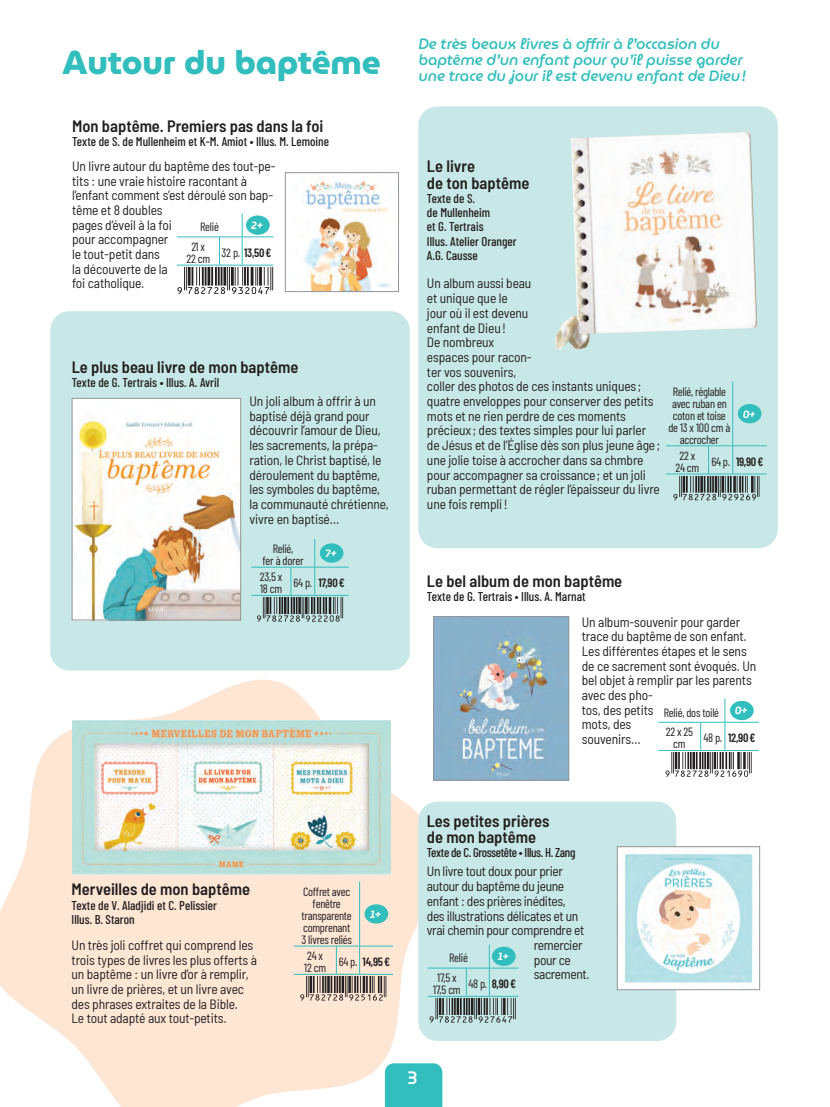
<style>
.page{position:relative;width:830px;height:1107px;background:#fff}
.page>*{position:absolute;margin:0;border:0;box-sizing:border-box;transform-origin:0 0}
.t1{font:800 33px "Museo Moderno";color:#31bebc}
.t2{font:500 18px "Museo Moderno";color:#fff}
.TITRE_LIVRE{font:600 semi-condensed 16.5px/16.5px "Barlow";color:#231f20}
.t3{font:italic 500 15px/15.8px "Museo Moderno";letter-spacing:-.01em;color:#31bebc}
.TEXTE_LIVRE{font:semi-condensed 13.5px/14.7px "Barlow";letter-spacing:-.01em;color:#231f20}
.AUTEURS{font:500 12.75px/14.2px "Barlow Condensed";color:#231f20}
.AUTEURS-2{font:500 12.75px "Barlow Condensed";letter-spacing:-.03em;color:#231f20}
.TEXTE_TECHNIQUE{font:12px/12px "Barlow Condensed";letter-spacing:-.02em;color:#231f20;text-align:center}
.TEXTE_TECHNIQUE-2{font:600 12px "Barlow Condensed";letter-spacing:-.02em;color:#231f20}
.t4{font:italic 600 10.5px "Museo Moderno";color:#fff}
.s1{font-weight:400}
</style>
<div class="page">
<svg style="left:0;top:679px;width:448px;height:428px;fill:#fee6d5"></svg>
<div style="left:418px;top:106px;width:359px;height:442px;background:#c8e8e7;border-radius:19px"></div>
<div style="left:50px;top:311px;width:360px;height:360px;background:#c8e8e7;border-radius:19px"></div>
<div style="left:418px;top:802px;width:258px;height:239px;background:#c8e8e7;border-radius:19px"></div>
<img style="left:435px;top:618px;width:132px;height:160px">
<div style="left:433px;top:616px;width:136px;height:164px;border:1px solid #939598"></div>
<img style="left:302px;top:177px;width:89px;height:113px">
<div style="left:285px;top:172px;width:114px;height:120px;border:1px solid #939598"></div>
<img style="left:72px;top:721px;width:318px;height:153px">
<img style="left:74px;top:400px;width:165px;height:218px">
<div style="left:72px;top:398px;width:169px;height:222px;border:1px solid #939598"></div>
<img style="left:619px;top:848px;width:134px;height:140px">
<div style="left:617px;top:846px;width:142px;height:144px;border:1px solid #939598"></div>
<svg style="left:177px;top:213px;width:96px;height:81px"></svg>
<hr style="left:251px;top:567px;width:40px;height:1px;background:#31bebc">
<hr style="left:315px;top:567px;width:33px;height:1px;background:#31bebc">
<hr style="left:251px;top:595px;width:40px;height:1px;background:#31bebc">
<hr style="left:315px;top:595px;width:33px;height:1px;background:#31bebc">
<svg style="left:257px;top:539px;width:86px;height:82px"></svg>
<hr style="left:658px;top:722px;width:42px;height:1px;background:#31bebc">
<hr style="left:724px;top:722px;width:34px;height:1px;background:#31bebc">
<hr style="left:658px;top:750px;width:42px;height:1px;background:#31bebc">
<hr style="left:724px;top:750px;width:34px;height:1px;background:#31bebc">
<div style="left:730px;top:701px;width:23px;height:19px;background:#31bebc;border-radius:50%"></div>
<svg style="left:665px;top:699px;width:86px;height:78px"></svg>
<hr style="left:427px;top:968px;width:39px;height:1px;background:#31bebc">
<hr style="left:427px;top:996px;width:39px;height:1px;background:#31bebc">
<svg style="left:429px;top:945px;width:89px;height:77px"></svg>
<hr style="left:732px;top:382px;width:1px;height:63px;background:#31bebc">
<hr style="left:666px;top:445px;width:42px;height:1px;background:#31bebc">
<hr style="left:732px;top:445px;width:34px;height:1px;background:#31bebc">
<hr style="left:666px;top:474px;width:42px;height:1px;background:#31bebc">
<hr style="left:732px;top:474px;width:34px;height:1px;background:#31bebc">
<div style="left:737px;top:404px;width:24px;height:19px;background:#31bebc;border-radius:50%"></div>
<svg style="left:673px;top:445px;width:86px;height:55px"></svg>
<hr style="left:359px;top:882px;width:1px;height:64px;background:#31bebc">
<hr style="left:294px;top:946px;width:42px;height:1px;background:#31bebc">
<hr style="left:359px;top:946px;width:34px;height:1px;background:#31bebc">
<hr style="left:294px;top:974px;width:42px;height:1px;background:#31bebc">
<hr style="left:359px;top:974px;width:34px;height:1px;background:#31bebc">
<div style="left:364px;top:904px;width:24px;height:20px;background:#31bebc;border-radius:50%"></div>
<svg style="left:300px;top:946px;width:86px;height:54px;background:#cbbdb0"></svg>
<div style="left:385px;top:1063px;width:57px;height:44px;background:#31bebc"></div>
<img style="left:555px;top:132px;width:202px;height:218px">
<p class="t1" style="left:62px;top:38px;width:320px">Autour du baptême</p>
<p class="TITRE_LIVRE" style="left:72px;top:117px;width:253px">Mon baptême. Premiers pas dans la foi</p>
<p class="AUTEURS" style="left:72px;top:134px;width:258px">Texte de S. de Mullenheim et K-M. Amiot • Illus. M. Lemoine</p>
<p class="TEXTE_LIVRE" style="left:72px;top:158px;width:205px">Un livre autour du baptême des tout-pe&shy;tits : une vraie histoire racontant à l’enfant comment s’est déroulé son bap&shy;tême et 8 doubles<br>pages d’éveil à la foi<br>pour accompagner<br>le tout-petit dans<br>la découverte de la<br>foi catholique.</p>
<p class="TEXTE_TECHNIQUE" style="left:200px;top:220px;width:20px">Relié</p>
<p class="t4" style="left:251px;top:217px;width:13px">2+</p>
<p class="TEXTE_TECHNIQUE" style="left:186px;top:240px;width:25px">21 x<br>22 cm</p>
<p class="TEXTE_TECHNIQUE-2" style="left:222px;top:244px;width:51px"><span class="s1">32 p.</span> 13,50€</p>
<p class="TITRE_LIVRE" style="left:72px;top:357px;width:228px">Le plus beau livre de mon baptême</p>
<p class="AUTEURS" style="left:72px;top:374px;width:149px">Texte de G. Tertrais • Illus. A. Avril</p>
<p class="TEXTE_LIVRE" style="left:249px;top:393px;width:141px">Un joli album à offrir à un baptisé déjà grand pour découvrir l’amour de Dieu, les sacrements, la prépa&shy;ration, le Christ baptisé, le déroulement du baptême, les symboles du baptême, la communauté chrétienne, vivre en baptisé…</p>
<p class="TEXTE_TECHNIQUE" style="left:262px;top:542px;width:42px">Relié,<br>fer à dorer</p>
<p class="t4" style="left:325px;top:545px;width:13px">7+</p>
<p class="TEXTE_TECHNIQUE" style="left:260px;top:570px;width:24px;text-align:left">23,5 x<br>18 cm</p>
<p class="TEXTE_TECHNIQUE" style="left:293px;top:576px;width:20px">64 p.</p>
<p class="TEXTE_TECHNIQUE-2" style="left:318px;top:574px;width:28px">17,90€</p>
<p class="t3" style="left:418px;top:35px;width:329px">De très beaux livres à offrir à l’occasion du baptême d’un enfant pour qu’il puisse garder une trace du jour il est devenu enfant de Dieu!</p>
<p class="TITRE_LIVRE" style="left:427px;top:157px;width:104px">Le livre<br>de ton baptême</p>
<p class="AUTEURS" style="left:427px;top:190px;width:91px">Texte de S.<br>de Mullenheim<br>et G. Tertrais<br>Illus. Atelier Oranger<br>A.G. Causse</p>
<p class="TEXTE_LIVRE" style="left:427px;top:275px;width:106px">Un album aussi beau et unique que le<br>jour où il est devenu enfant de Dieu!</p>
<p class="TEXTE_LIVRE" style="left:427px;top:334px;width:234px">De nombreux<br>espaces pour racon-<br>ter vos souvenirs,<br>coller des photos de ces instants uniques; quatre enveloppes pour conserver des petits mots et ne rien perdre de ces moments précieux; des textes simples pour lui parler de Jésus et de l’Église dès son plus jeune âge; une jolie toise à accrocher dans sa chmbre pour accompagner sa croissance; et un joli ruban permettant de régler l’épaisseur du livre une fois rempli!</p>
<p class="TEXTE_TECHNIQUE" style="left:668px;top:384px;width:64px">Relié, réglable avec ruban en coton et toise de 13 x 100 cm à accrocher</p>
<p class="t4" style="left:742px;top:406px;width:14px">0+</p>
<p class="TEXTE_TECHNIQUE" style="left:675px;top:449px;width:25px">22 x<br>24 cm</p>
<p class="TEXTE_TECHNIQUE" style="left:711px;top:455px;width:20px">64 p.</p>
<p class="TEXTE_TECHNIQUE-2" style="left:736px;top:453px;width:29px">19,90€</p>
<p class="TITRE_LIVRE" style="left:427px;top:571px;width:197px">Le bel album de mon baptême</p>
<p class="AUTEURS" style="left:427px;top:588px;width:160px">Texte de G. Tertrais • Illus. A. Marnat</p>
<p class="TEXTE_LIVRE" style="left:581px;top:613px;width:176px">Un album-souvenir pour garder trace du baptême de son enfant.<br>Les différentes étapes et le sens de ce sacrement sont évoqués. Un bel objet à remplir par les parents avec des pho-<br>tos, des petits<br>mots, des<br>souvenirs…</p>
<p class="TEXTE_TECHNIQUE" style="left:663px;top:705px;width:57px">Relié, dos toilé</p>
<p class="t4" style="left:734px;top:703px;width:14px">0+</p>
<p class="TEXTE_TECHNIQUE" style="left:665px;top:725px;width:29px">22 x 25 cm</p>
<p class="TEXTE_TECHNIQUE" style="left:703px;top:731px;width:20px">48 p.</p>
<p class="TEXTE_TECHNIQUE-2" style="left:728px;top:730px;width:29px">12,90€</p>
<p class="TITRE_LIVRE" style="left:72px;top:880px;width:180px">Merveilles de mon baptême</p>
<p class="AUTEURS" style="left:72px;top:897px;width:147px">Texte de V. Aladjidi et C. Pelissier<br>Illus. B. Staron</p>
<p class="TEXTE_LIVRE" style="left:72px;top:937px;width:187px">Un très joli coffret qui comprend les trois types de livres les plus offerts à un baptême : un livre d’or à remplir, un livre de prières, et un livre avec des phrases extraites de la Bible.<br>Le tout adapté aux tout-petits.</p>
<p class="TEXTE_TECHNIQUE" style="left:301px;top:885px;width:52px">Coffret avec fenêtre transparente comprenant<br>3 livres reliés</p>
<p class="t4" style="left:370px;top:906px;width:13px">1+</p>
<p class="TEXTE_TECHNIQUE" style="left:304px;top:949px;width:23px;text-align:left">24 x<br>12 cm</p>
<p class="TEXTE_TECHNIQUE-2" style="left:338px;top:953px;width:53px"><span class="s1">64 p.</span> 14,95€</p>
<p class="TITRE_LIVRE" style="left:427px;top:811px;width:124px">Les petites prières de mon baptême</p>
<p class="AUTEURS-2" style="left:427px;top:844px;width:150px">Texte de C. Grossetête • Illus. H. Zang</p>
<p class="TEXTE_LIVRE" style="left:427px;top:863px;width:138px">Un livre tout doux pour prier</p>
<p class="TEXTE_LIVRE" style="left:427px;top:878px;width:139px">autour du baptême du jeune</p>
<p class="TEXTE_LIVRE" style="left:427px;top:893px;width:141px">enfant : des prières inédites,</p>
<p class="TEXTE_LIVRE" style="left:427px;top:907px;width:153px">des illustrations délicates et un</p>
<p class="TEXTE_LIVRE" style="left:427px;top:922px;width:159px">vrai chemin pour comprendre et</p>
<p class="TEXTE_LIVRE" style="left:533px;top:937px;width:50px">remercier</p>
<p class="TEXTE_LIVRE" style="left:533px;top:951px;width:39px">pour ce</p>
<p class="TEXTE_LIVRE" style="left:533px;top:966px;width:57px">sacrement.</p>
<p class="TEXTE_TECHNIQUE" style="left:449px;top:951px;width:20px">Relié</p>
<p class="t4" style="left:497px;top:949px;width:13px">1+</p>
<p class="TEXTE_TECHNIQUE" style="left:433px;top:971px;width:29px">17,5 x<br>17,5 cm</p>
<p class="TEXTE_TECHNIQUE-2" style="left:468px;top:975px;width:49px"><span class="s1">48 p.</span> 8,90€</p>
<p class="t2" style="left:407px;top:1064px;width:12px">3</p>
</div>
